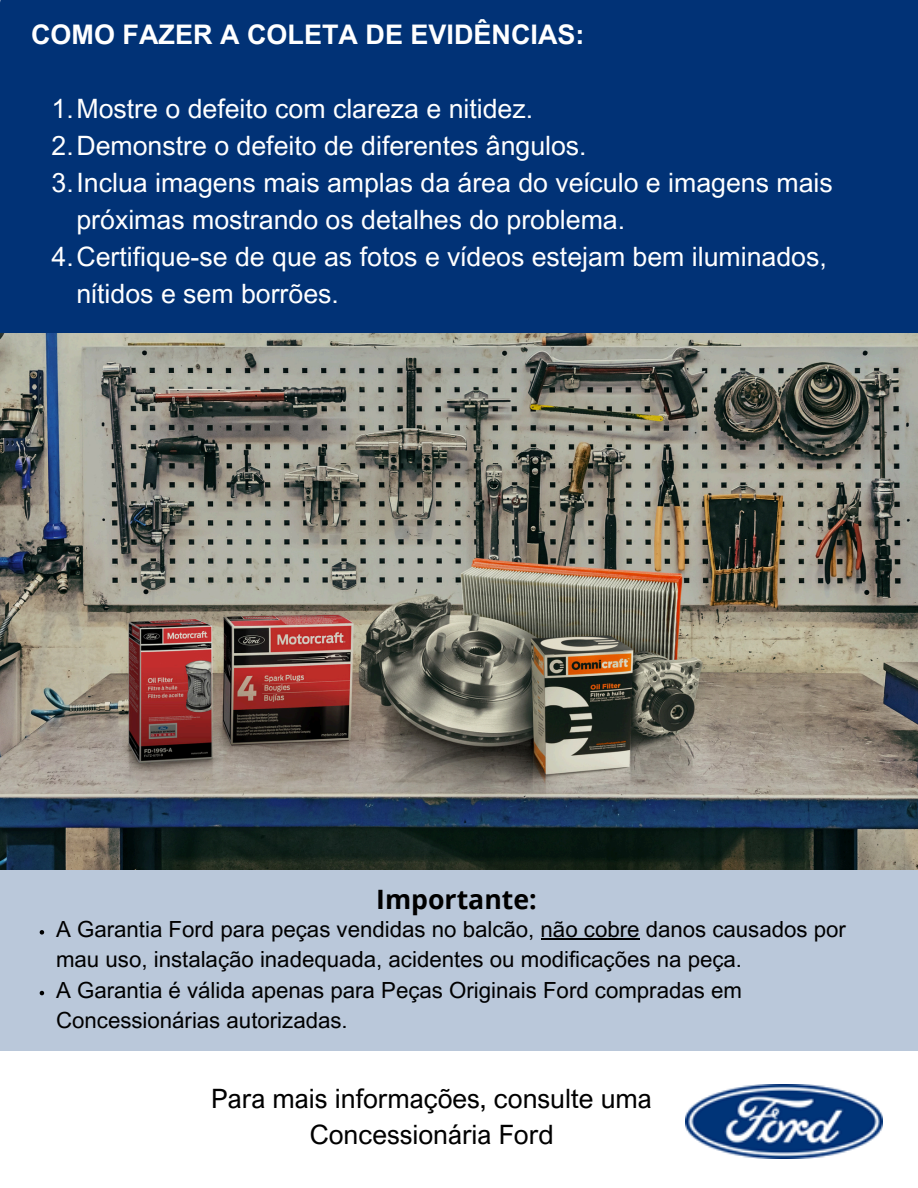
<style>
.page{position:relative;width:918px;height:1188px;background:#fff}
.page>*{position:absolute;margin:0;border:0;box-sizing:border-box;transform-origin:0 0}
.t1{font:700 27px "Arial MT Pro";color:#fff}
.t2{font:26.7px/37.2px "Arial MT Pro";color:#fff}
.t3{font:26.7px/35.5px "Arial Nova";color:#000;text-align:center}
.t4{font:700 26.7px "Open Sans";color:#000}
.t5{font:22.2px/30.3px "Arial MT Pro";color:#000}
</style>
<div class="page">
<div style="left:0;top:0;width:918px;height:334px;background:#013276"></div>
<div style="left:0;top:870px;width:918px;height:180px;background:#bac8da"></div>
<svg style="left:40px;top:930px;width:4px;height:5px"></svg>
<hr style="left:541px;top:938px;width:99px;height:1px;background:#000">
<svg style="left:40px;top:991px;width:4px;height:4px"></svg>
<img style="left:685px;top:1084px;width:197px;height:74px">
<img style="left:0;top:334px;width:918px;height:535px">
<h1 class="t1" style="left:31px;top:24px;width:555px">COMO FAZER A COLETA DE EVIDÊNCIAS:</h1>
<p class="t2" style="left:52px;top:93px;width:483px">1.Mostre o defeito com clareza e nitidez.</p>
<p class="t2" style="left:52px;top:130px;width:537px">2.Demonstre o defeito de diferentes ângulos.</p>
<p class="t2" style="left:76px;top:167px;width:758px;text-indent:-25px">3.Inclua imagens mais amplas da área do veículo e imagens mais próximas mostrando os detalhes do problema.</p>
<p class="t2" style="left:76px;top:242px;width:752px;text-indent:-25px">4.Certifique-se de que as fotos e vídeos estejam bem iluminados, nítidos e sem borrões.</p>
<p class="t4" style="left:376px;top:880px;width:162px">Importante:</p>
<h2 class="t5" style="left:56px;top:917px;width:791px">A Garantia Ford para peças vendidas no balcão, não cobre danos causados por mau uso, instalação inadequada, acidentes ou modificações na peça.</h2>
<p class="t5" style="left:56px;top:977px;width:687px">A Garantia é válida apenas para Peças Originais Ford compradas em<br>Concessionárias autorizadas.</p>
<p class="t3" style="left:211px;top:1080px;width:442px">Para mais informações, consulte uma<br>Concessionária Ford</p>
</div>
